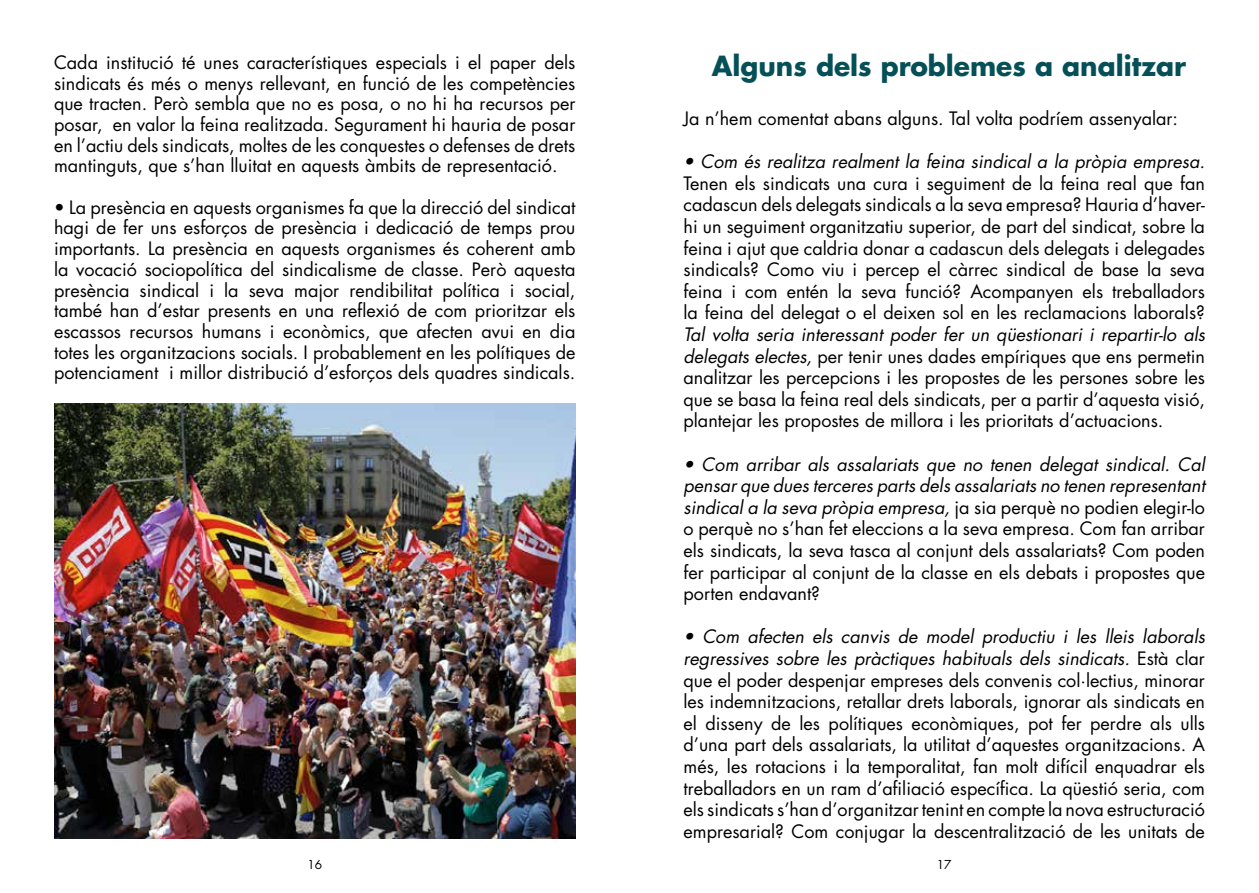
<style>
.page{position:relative;width:1259px;height:893px;background:#fff}
.page>*{position:absolute;margin:0;border:0;box-sizing:border-box;transform-origin:0 0}
.t1{font:700 27px "Futura Std";color:#055057}
.t2{font:18px/21.6px "Futura Std";color:#000;text-align:justify}
.t3{font:italic 18px "Futura Std";color:#000}
.t4{font:12px "Futura Std";color:#000}
.s1{font-style:italic}
</style>
<div class="page">
<img style="left:54px;top:404px;width:521px;height:435px">
<p class="t2" style="left:54px;top:52px;width:523px;line-height:20.7px">Cada institució té unes característiques especials i el paper dels sindicats és més o menys rellevant, en funció de les competències que tracten. Però sembla que no es posa, o no hi ha recursos per posar, en valor la feina realitzada. Segurament hi hauria de posar en l’actiu dels sindicats, moltes de les conquestes o defenses de drets mantinguts, que s’han lluitat en aquests àmbits de representació.</p>
<p class="t2" style="left:54px;top:197px;width:523px;line-height:20.7px">• La presència en aquests organismes fa que la direcció del sindicat hagi de fer uns esforços de presència i dedicació de temps prou importants. La presència en aquests organismes és coherent amb la vocació sociopolítica del sindicalisme de classe. Però aquesta presència sindical i la seva major rendibilitat política i social, també han d’estar presents en una reflexió de com prioritzar els escassos recursos humans i econòmics, que afecten avui en dia totes les organitzacions socials. I probablement en les polítiques de potenciament i millor distribució d’esforços dels quadres sindicals.</p>
<h1 class="t1" style="left:712px;top:48px;width:476px">Alguns dels problemes a analitzar</h1>
<p class="t2" style="left:683px;top:108px;width:496px">Ja n’hem comentat abans alguns. Tal volta podríem assenyalar:</p>
<p class="t3" style="left:683px;top:150px;width:523px">• Com és realitza realment la feina sindical a la pròpia empresa.</p>
<p class="t2" style="left:683px;top:172px;width:523px">Tenen els sindicats una cura i seguiment de la feina real que fan cadascun dels delegats sindicals a la seva empresa? Hauria d’haver&shy;hi un seguiment organitzatiu superior, de part del sindicat, sobre la feina i ajut que caldria donar a cadascun dels delegats i delegades sindicals? Como viu i percep el càrrec sindical de base la seva feina i com entén la seva funció? Acompanyen els treballadors la feina del delegat o el deixen sol en les reclamacions laborals?</p>
<p class="t2" style="left:683px;top:324px;width:523px"><span class="s1">Tal volta seria interessant poder fer un qüestionari i repartir-lo als delegats electes,</span> per tenir unes dades empíriques que ens permetin analitzar les percepcions i les propostes de les persones sobre les que se basa la feina real dels sindicats, per a partir d’aquesta visió, plantejar les propostes de millora i les prioritats d’actuacions.</p>
<p class="t2" style="left:683px;top:453px;width:523px"><span class="s1">• Com arribar als assalariats que no tenen delegat sindical. Cal pensar que dues terceres parts dels assalariats no tenen representant sindical a la seva pròpia empresa,</span> ja sia perquè no podien elegir-lo o perquè no s’han fet eleccions a la seva empresa. Com fan arribar els sindicats, la seva tasca al conjunt dels assalariats? Com poden fer participar al conjunt de la classe en els debats i propostes que porten endavant?</p>
<p class="t2" style="left:683px;top:626px;width:523px"><span class="s1">• Com afecten els canvis de model productiu i les lleis laborals regressives sobre les pràctiques habituals dels sindicats.</span> Està clar que el poder despenjar empreses dels convenis col·lectius, minorar les indemnitzacions, retallar drets laborals, ignorar als sindicats en el disseny de les polítiques econòmiques, pot fer perdre als ulls d’una part dels assalariats, la utilitat d’aquestes organitzacions. A més, les rotacions i la temporalitat, fan molt difícil enquadrar els treballadors en un ram d’afiliació específica. La qüestió seria, com els sindicats s’han d’organitzar tenint en compte la nova estructuració empresarial? Com conjugar la descentralització de les unitats de</p>
<p class="t4" style="left:307px;top:857px;width:16px">16</p>
<p class="t4" style="left:937px;top:857px;width:16px">17</p>
</div>
